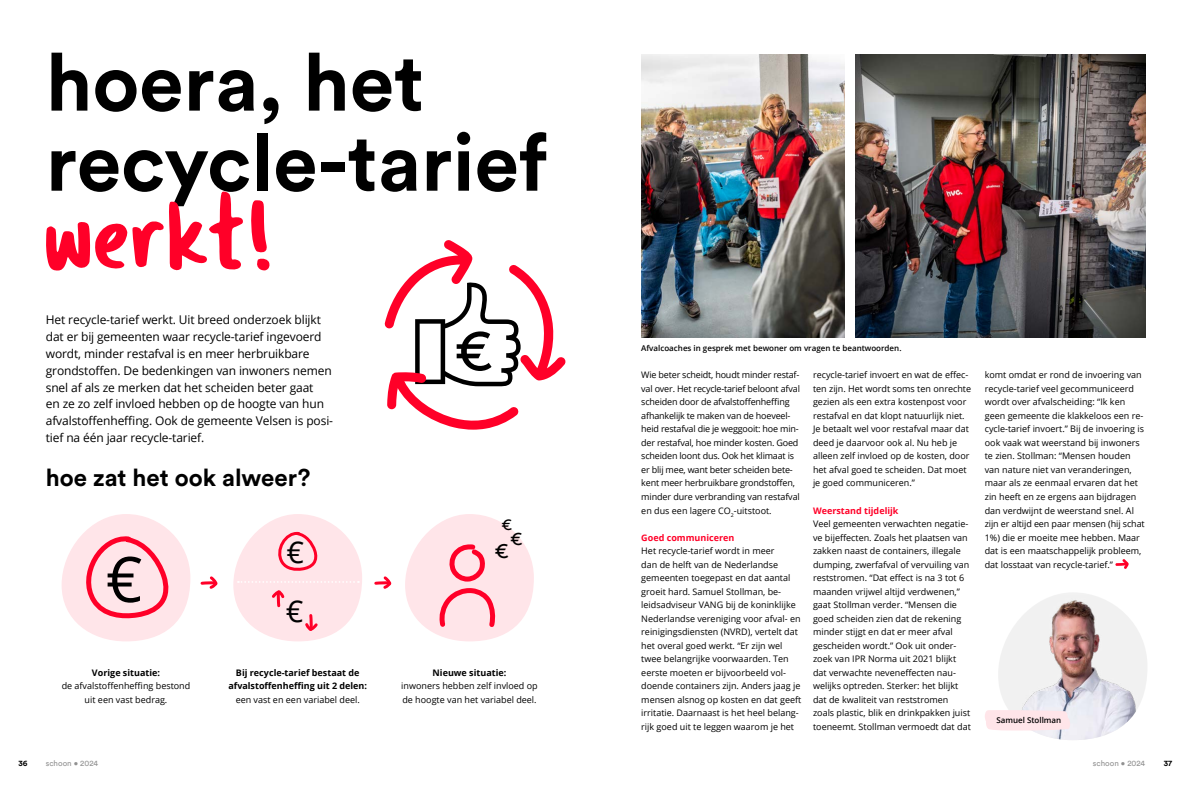
<style>
.page{position:relative;width:1191px;height:786px;background:#fff}
.page>*{position:absolute;margin:0;border:0;box-sizing:border-box;transform-origin:0 0}
.H1_-_Titel{font:100px "Tragic Marker";color:#ff0028}
.H1_-_Titel-2{font:700 80px/80px "Circular Std";color:#000}
.Bodytekst{font:62.8px "Open Sans";color:#000}
.Bodytekst-2{font:30px "Open Sans";color:#000}
.H2_-_Titel_klein{font:700 24px "Circular Std";color:#000}
.t1{font:21.3px "Circular Std";color:#000}
.t2{font:18.6px "Circular Std";color:#000}
.t3{font:16.1px "Circular Std";color:#000}
.H3_-_Alinea_intro{font:12px/16.8px "Open Sans";letter-spacing:-.01em;color:#000}
.Bodytekst-3{font:9px/13.5px "Open Sans";color:#000}
.Bodytekst-4{font:9px/13.5px "Open Sans";letter-spacing:-.02em;color:#000}
.Bodytekst-5{font:700 9px/13.5px "Open Sans";color:#000;text-align:center}
.H5_-_Subparagraafkop{font:700 9px "Open Sans";color:#ff0028}
.Bijschrift{font:600 8px "Open Sans";color:#000}
.t4{font:8px "Circular Std";color:#919191}
.t5{font:700 8px "Circular Std";color:#000}
.s1{font-weight:400}
.s2{font-weight:700}
</style>
<div class="page">
<svg style="left:1115px;top:559px;width:14px;height:10px"></svg>
<svg style="left:62px;top:514px;width:128px;height:127px"></svg>
<svg style="left:200px;top:576px;width:18px;height:13px"></svg>
<svg style="left:374px;top:576px;width:18px;height:13px"></svg>
<svg style="left:233px;top:514px;width:129px;height:127px"></svg>
<svg style="left:405px;top:514px;width:129px;height:127px"></svg>
<svg style="left:985px;top:593px;width:162px;height:146px"></svg>
<svg style="left:384px;top:240px;width:182px;height:189px"></svg>
<img style="left:641px;top:54px;width:203px;height:284px">
<img style="left:855px;top:54px;width:290px;height:284px">
<p class="H1_-_Titel-2" style="left:46px;top:41px;width:503px">hoera, het recycle-tarief</p>
<p class="H1_-_Titel" style="left:46px;top:174px;width:229px">werkt!</p>
<p class="H3_-_Alinea_intro" style="left:46px;top:311px;width:289px">Het recycle-tarief werkt. Uit breed onderzoek blijkt dat er bij gemeenten waar recycle-tarief ingevoerd wordt, minder restafval is en meer herbruikbare grondstoffen. De bedenkingen van inwoners nemen snel af als ze merken dat het scheiden beter gaat<br>en ze zo zelf invloed hebben op de hoogte van hun afvalstoffenheffing. Ook de gemeente Velsen is posi&shy;tief na één jaar recycle-tarief.</p>
<p class="H2_-_Titel_klein" style="left:46px;top:462px;width:266px">hoe zat het ook alweer?</p>
<p class="Bodytekst" style="left:106px;top:536px;width:39px">€</p>
<p class="Bodytekst-2" style="left:286px;top:531px;width:19px">€</p>
<p class="Bodytekst-2" style="left:286px;top:590px;width:19px">€</p>
<h3 class="t3" style="left:501px;top:514px;width:13px">€</h3>
<h3 class="t2" style="left:510px;top:527px;width:14px">€</h3>
<h3 class="t1" style="left:494px;top:537px;width:16px">€</h3>
<p class="Bodytekst-5" style="left:92px;top:665px;width:70px">Vorige situatie:</p>
<p class="Bodytekst-3" style="left:62px;top:678px;width:130px;text-align:center">de afvalstoffenheffing bestond uit een vast bedrag.</p>
<p class="Bodytekst-5" style="left:228px;top:665px;width:140px">Bij recycle-tarief bestaat de afvalstoffenheffing uit 2 delen: <span class="s1">een vast en een variabel deel.</span></p>
<p class="Bodytekst-3" style="left:401px;top:665px;width:138px;text-align:center"><span class="s2">Nieuwe situatie:<br></span>inwoners hebben zelf invloed op de hoogte van het variabel deel.</p>
<p class="Bijschrift" style="left:641px;top:343px;width:262px">Afvalcoaches in gesprek met bewoner om vragen te beantwoorden.</p>
<p class="Bodytekst-4" style="left:641px;top:368px;width:160px">Wie beter scheidt, houdt minder restaf&shy;val over. Het recycle-tarief beloont afval scheiden door de afvalstoffenheffing afhankelijk te maken van de hoeveel&shy;heid restafval die je weggooit: hoe min&shy;der restafval, hoe minder kosten. Goed scheiden loont dus. Ook het klimaat is er blij mee, want beter scheiden bete&shy;kent meer herbruikbare grondstoffen, minder dure verbranding van restafval en dus een lagere CO<sub>2</sub>-uitstoot.</p>
<p class="H5_-_Subparagraafkop" style="left:641px;top:530px;width:95px">Goed communiceren</p>
<p class="Bodytekst-3" style="left:641px;top:543px;width:162px">Het recycle-tarief wordt in meer<br>dan de helft van de Nederlandse gemeenten toegepast en dat aantal groeit hard. Samuel Stollman, be&shy;leidsadviseur VANG bij de koninklijke Nederlandse vereniging voor afval- en reinigingsdiensten (NVRD), vertelt dat het overal goed werkt. “Er zijn wel twee belangrijke voorwaarden. Ten eerste moeten er bijvoorbeeld vol&shy;doende containers zijn. Anders jaag je mensen alsnog op kosten en dat geeft irritatie. Daarnaast is het heel belang&shy;rijk goed uit te leggen waarom je het</p>
<p class="Bodytekst-3" style="left:813px;top:368px;width:160px">recycle-tarief invoert en wat de effec&shy;ten zijn. Het wordt soms ten onrechte gezien als een extra kostenpost voor restafval en dat klopt natuurlijk niet.<br>Je betaalt wel voor restafval maar dat deed je daarvoor ook al. Nu heb je alleen zelf invloed op de kosten, door het afval goed te scheiden. Dat moet je goed communiceren.”</p>
<p class="H5_-_Subparagraafkop" style="left:813px;top:503px;width:87px">Weerstand tijdelijk</p>
<p class="Bodytekst-3" style="left:813px;top:516px;width:159px">Veel gemeenten verwachten negatie&shy;ve bijeffecten. Zoals het plaatsen van zakken naast de containers, illegale dumping, zwerfafval of vervuiling van reststromen. “Dat effect is na 3 tot 6 maanden vrijwel altijd verdwenen,” gaat Stollman verder. “Mensen die goed scheiden zien dat de rekening minder stijgt en dat er meer afval gescheiden wordt.” Ook uit onder&shy;zoek van IPR Norma uit 2021 blijkt dat verwachte neveneffecten nau&shy;welijks optreden. Sterker: het blijkt dat de kwaliteit van reststromen zoals plastic, blik en drinkpakken juist toeneemt. Stollman vermoedt dat dat</p>
<p class="Bodytekst-3" style="left:984px;top:368px;width:161px">komt omdat er rond de invoering van recycle-tarief veel gecommuniceerd wordt over afvalscheiding: “Ik ken geen gemeente die klakkeloos een re&shy;cycle-tarief invoert.” Bij de invoering is ook vaak wat weerstand bij inwoners te zien. Stollman: “Mensen houden van nature niet van veranderingen, maar als ze eenmaal ervaren dat het zin heeft en ze ergens aan bijdragen dan verdwijnt de weerstand snel. Al zijn er altijd een paar mensen (hij schat 1%) die er moeite mee hebben. Maar dat is een maatschappelijk probleem, dat losstaat van recycle-tarief.”</p>
<p class="Bijschrift" style="left:996px;top:714px;width:66px">Samuel Stollman</p>
<p class="t5" style="left:18px;top:758px;width:11px">36</p>
<p class="t4" style="left:46px;top:758px;width:54px">schoon • 2024</p>
<p class="t4" style="left:1093px;top:758px;width:54px">schoon • 2024</p>
<p class="t5" style="left:1163px;top:758px;width:10px">37</p>
</div>
